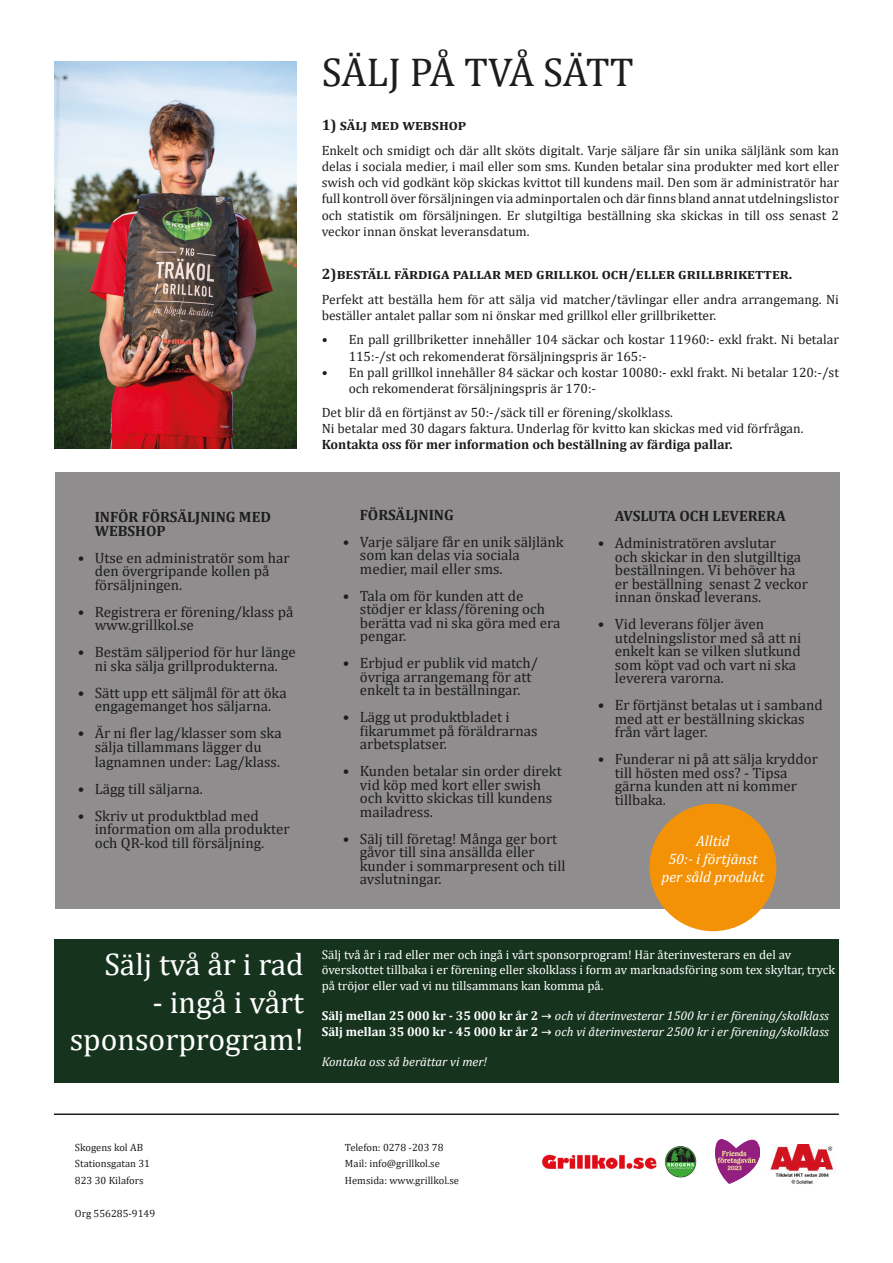
<style>
.page{position:relative;width:893px;height:1263px;background:#fff}
.page>*{position:absolute;margin:0;border:0;box-sizing:border-box;transform-origin:0 0}
.t1{font:40.5px "Cambria";letter-spacing:-.01em;color:#1d1d1b}
.t2{font:31.5px/37.8px "Cambria Math";color:#fff;text-align:right}
.t3{font:15px/13.5px "Cambria Math";color:#1d1d1b}
.t4{font:700 15px/13.5px "Cambria";color:#1d1d1b}
.t5{font:italic 15px "Cambria";color:#fff}
.t6{font:13.5px/16.2px "Cambria";color:#1d1d1b}
.t7{font:700 13.5px "Cambria";color:#1d1d1b}
.t8{font:12.75px/15.3px "Cambria Math";color:#fff}
.t9{font:italic 12.75px "Cambria";color:#fff}
.t10{font:10.5px "Cambria Math";color:#1d1d1b}
.s1{font-weight:700;font-style:normal}
</style>
<div class="page">
<div style="left:55px;top:472px;width:785px;height:437px;background:#8f8d8d"></div>
<img style="left:54px;top:61px;width:242px;height:387px">
<div style="left:54px;top:939px;width:785px;height:144px;background:#16331e"></div>
<hr style="left:54px;top:1113px;width:785px;height:2px;background:#1d1d1b">
<div style="left:649px;top:804px;width:127px;height:127px;background:#f39206;border-radius:50%"></div>
<img style="left:770px;top:1145px;width:65px;height:39px">
<img style="left:715px;top:1140px;width:44px;height:43px">
<img style="left:542px;top:1146px;width:154px;height:32px">
<p class="t1" style="left:322px;top:48px;width:314px">SÄLJ PÅ TVÅ SÄTT</p>
<p class="t4" style="left:95px;top:510px;width:178px">INFÖR FÖRSÄLJNING MED<br>WEBSHOP</p>
<p class="t3" style="left:95px;top:551px;width:196px;text-indent:-17px">• Utse en administratör som har den övergripande kollen på försäljningen.</p>
<p class="t3" style="left:95px;top:605px;width:200px;text-indent:-17px">• Registrera er förening/klass på www.grillkol.se</p>
<p class="t3" style="left:78px;top:645px;width:220px;text-align:center">• Bestäm säljperiod för hur länge ni ska sälja grillprodukterna.</p>
<p class="t3" style="left:78px;top:686px;width:211px;text-align:center">• Sätt upp ett säljmål för att öka engagemanget hos säljarna.</p>
<p class="t3" style="left:78px;top:726px;width:205px;text-align:center">• Är ni fler lag/klasser som ska sälja tillammans lägger du</p>
<p class="t3" style="left:95px;top:755px;width:187px">lagnamnen under: Lag/klass.</p>
<p class="t3" style="left:78px;top:782px;width:127px">• Lägg till säljarna.</p>
<p class="t3" style="left:95px;top:809px;width:196px;text-indent:-17px">• Skriv ut produktblad med information om alla produkter och QR-kod till försäljning.</p>
<p class="t4" style="left:322px;top:118px;width:146px">1) SÄLJ MED WEBSHOP</p>
<p class="t6" style="left:322px;top:142px;width:519px;text-align:justify">Enkelt och smidigt och där allt sköts digitalt. Varje säljare får sin unika säljlänk som kan delas i sociala medier, i mail eller som sms. Kunden betalar sina produkter med kort eller swish och vid godkänt köp skickas kvittot till kundens mail. Den som är administratör har full kontroll över försäljningen via adminportalen och där finns bland annat utdelningslistor och statistik om försäljningen. Er slutgiltiga beställning ska skickas in till oss senast 2 veckor innan önskat leveransdatum.</p>
<p class="t4" style="left:322px;top:266px;width:55px">2)Beställ</p>
<p class="t4" style="left:394px;top:266px;width:121px">färdiga pallar med</p>
<p class="t4" style="left:536px;top:266px;width:108px">grillkol och/elle</p>
<p class="t4" style="left:666px;top:266px;width:128px">r Grillbriketter.</p>
<p class="t6" style="left:322px;top:291px;width:519px">Perfekt att beställa hem för att sälja vid matcher/tävlingar eller andra arrangemang. Ni beställer antalet pallar som ni önskar med grillkol eller grillbriketter.</p>
<p class="t6" style="left:349px;top:332px;width:492px;text-indent:-27px">• En pall grillbriketter innehåller 104 säckar och kostar 11960:- exkl frakt. Ni betalar<br>115:-/st och rekomenderat försäljningspris är 165:-</p>
<p class="t6" style="left:349px;top:364px;width:492px;text-indent:-27px">• En pall grillkol innehåller 84 säckar och kostar 10080:- exkl frakt. Ni betalar 120:-/st och rekomenderat försäljningspris är 170:-</p>
<p class="t6" style="left:322px;top:404px;width:353px">Det blir då en förtjänst av 50:-/säck till er förening/skolklass.</p>
<p class="t6" style="left:322px;top:420px;width:483px">Ni betalar med 30 dagars faktura. Underlag för kvitto kan skickas med vid förfrågan.</p>
<p class="t7" style="left:322px;top:435px;width:413px">Kontakta oss för mer information och beställning av färdiga pallar.</p>
<p class="t4" style="left:360px;top:507px;width:95px">FÖRSÄLJNING</p>
<p class="t3" style="left:360px;top:535px;width:205px;text-indent:-17px">• Varje säljare får en unik säljlänk som kan delas via sociala medier, mail eller sms.</p>
<p class="t3" style="left:360px;top:589px;width:202px;text-indent:-17px">• Tala om för kunden att de stödjer er klass/förening och berätta vad ni ska göra med era pengar.</p>
<p class="t3" style="left:360px;top:656px;width:180px;text-indent:-17px">• Erbjud er publik vid match/ övriga arrangemang för att enkelt ta in beställningar.</p>
<p class="t3" style="left:360px;top:710px;width:179px;text-indent:-17px">• Lägg ut produktbladet i fikarummet på föräldrarnas arbetsplatser.</p>
<p class="t3" style="left:360px;top:764px;width:203px;text-indent:-17px">• Kunden betalar sin order direkt vid köp med kort eller swish och kvitto skickas till kundens mailadress.</p>
<p class="t3" style="left:360px;top:832px;width:207px;text-indent:-17px">• Sälj till företag! Många ger bort gåvor till sina ansällda eller kunder i sommarpresent och till avslutningar.</p>
<p class="t4" style="left:615px;top:509px;width:173px">AVSLUTA OCH LEVERERA</p>
<p class="t3" style="left:615px;top:536px;width:195px;text-indent:-17px">• Administratören avslutar<br>och skickar in den slutgilltiga beställningen. Vi behöver ha er beställning senast 2 veckor innan önskad leverans.</p>
<p class="t3" style="left:615px;top:617px;width:188px;text-indent:-17px">• Vid leverans följer även utdelningslistor med så att ni enkelt kan se vilken slutkund som köpt vad och vart ni ska leverera varorna.</p>
<p class="t3" style="left:615px;top:698px;width:209px;text-indent:-17px">• Er förtjänst betalas ut i samband med att er beställning skickas från vårt lager.</p>
<p class="t3" style="left:615px;top:752px;width:205px;text-indent:-17px">• Funderar ni på att sälja kryddor till hösten med oss? - Tipsa gärna kunden att ni kommer tillbaka.</p>
<p class="t5" style="left:696px;top:830px;width:35px">Alltid</p>
<p class="t5" style="left:668px;top:848px;width:91px">50:- i förtjänst</p>
<p class="t5" style="left:661px;top:866px;width:104px">per såld produkt</p>
<p class="t2" style="left:104px;top:945px;width:201px">Sälj två år i rad</p>
<p class="t2" style="left:70px;top:983px;width:236px">- ingå i vårt sponsorprogram!</p>
<p class="t8" style="left:322px;top:947px;width:515px">Sälj två år i rad eller mer och ingå i vårt sponsorprogram! Här återinvesterars en del av överskottet tillbaka i er förening eller skolklass i form av marknadsföring som tex skyltar, tryck på tröjor eller vad vi nu tillsammans kan komma på.</p>
<p class="t9" style="left:322px;top:1007px;width:509px"><span class="s1">Sälj mellan 25 000 kr - 35 000 kr år 2 →</span> och vi återinvesterar 1500 kr i er förening/skolklass</p>
<p class="t9" style="left:322px;top:1022px;width:509px"><span class="s1">Sälj mellan 35 000 kr - 45 000 kr år 2 →</span> och vi återinvesterar 2500 kr i er förening/skolklass</p>
<p class="t9" style="left:322px;top:1053px;width:167px">Kontaka oss så berättar vi mer!</p>
<p class="t10" style="left:75px;top:1141px;width:70px">Skogens kol AB</p>
<p class="t10" style="left:345px;top:1141px;width:100px">Telefon: 0278 -203 78</p>
<p class="t10" style="left:75px;top:1157px;width:77px">Stationsgatan 31</p>
<p class="t10" style="left:345px;top:1157px;width:96px">Mail: info@grillkol.se</p>
<p class="t10" style="left:75px;top:1174px;width:70px">823 30 Kilafors</p>
<p class="t10" style="left:345px;top:1174px;width:115px">Hemsida: www.grillkol.se</p>
<p class="t10" style="left:75px;top:1207px;width:82px">Org 556285-9149</p>
</div>
